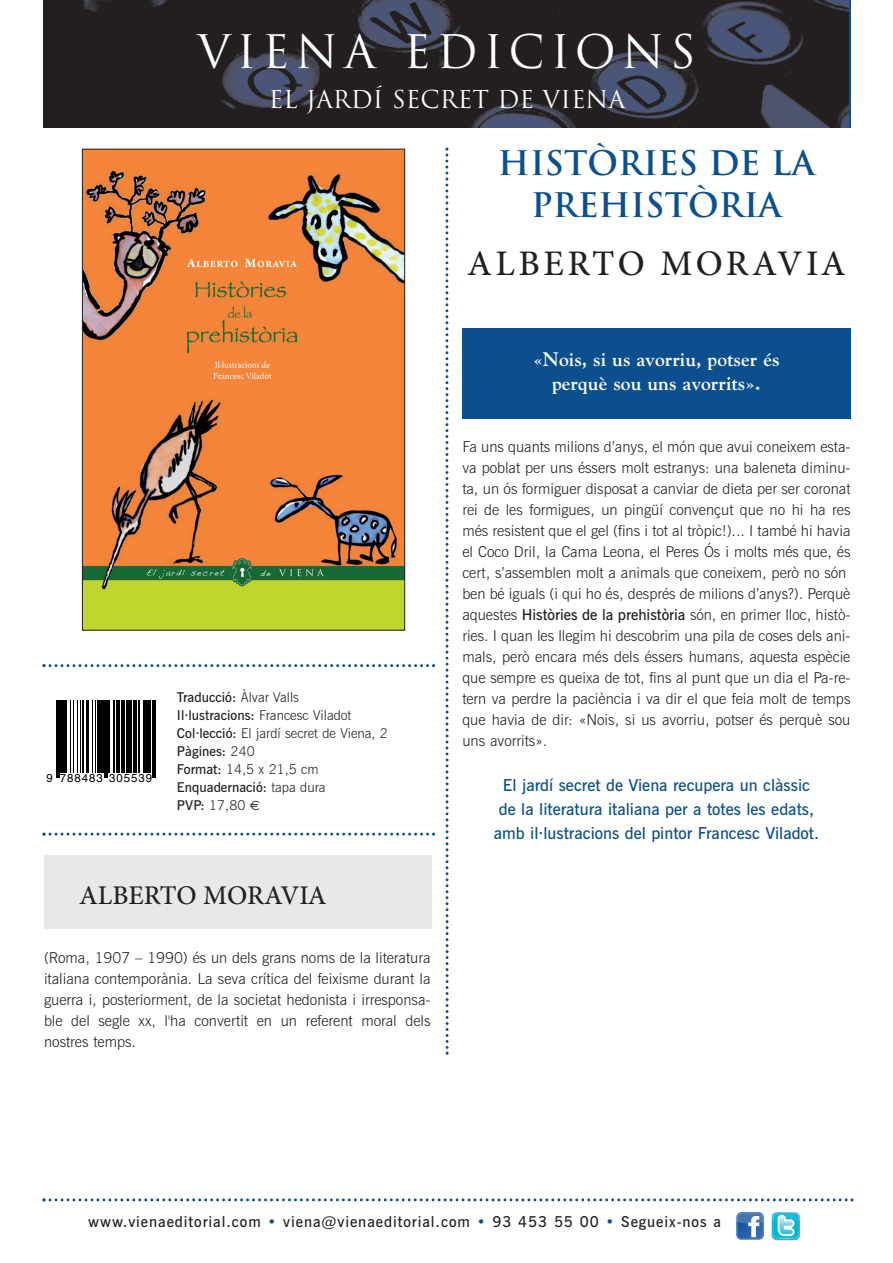
<style>
.page{position:relative;width:893px;height:1263px;background:#fff}
.page>*{position:absolute;margin:0;border:0;box-sizing:border-box;transform-origin:0 0}
.t1{font:45px "Trajan";letter-spacing:.13em;color:#fff}
.t2{font:500 36px "Minion Pro";letter-spacing:.09em;color:#231f20}
.t3{font:700 33px/42px "Trajan";color:#0b4f8e;text-align:center}
.t4{font:500 27px "Minion Pro";letter-spacing:-.005em;color:#231f20}
.t5{font:24px "Trajan";color:#fff}
.t6{font:700 19.5px/24px "Goudy";color:#fff;text-align:center}
.t7{font:600 16.5px/24px "News Gothic BT";color:#0b4f8e;text-align:center}
.t8{font:300 15px/21px "News Gothic BT";color:#231f20;text-align:justify}
.t9{font:600 15px "News Gothic BT";letter-spacing:.06em;color:#231f20}
.t10{font:300 13.5px/18px "News Gothic BT";color:#231f20}
.t11{font:11.55px "Helvetica";letter-spacing:.085em;color:#000}
.s1{font-weight:600}
.s2{font-family:"Euro Sans";font-weight:400}
.s3{font-family:"Koz Min Pr 6 N";font-weight:500}
.s4{color:#0b4f8e}
</style>
<div class="page">
<img style="left:84px;top:151px;width:319px;height:477px">
<div style="left:82px;top:149px;width:323px;height:481px;border:1px solid #231f20"></div>
<svg style="left:445px;top:148px;width:4px;height:907px"></svg>
<svg style="left:43px;top:833px;width:392px;height:3px"></svg>
<svg style="left:57px;top:700px;width:98px;height:78px"></svg>
<hr style="left:56px;top:700px;width:1px;height:78px;background:#000">
<hr style="left:58px;top:700px;width:1px;height:78px;background:#000">
<hr style="left:60px;top:700px;width:4px;height:72px;background:#000">
<hr style="left:65px;top:700px;width:2px;height:72px;background:#000">
<hr style="left:70px;top:700px;width:1px;height:72px;background:#000">
<hr style="left:73px;top:700px;width:1px;height:72px;background:#000">
<hr style="left:77px;top:700px;width:1px;height:72px;background:#000">
<hr style="left:80px;top:700px;width:1px;height:72px;background:#000">
<hr style="left:82px;top:700px;width:2px;height:72px;background:#000">
<hr style="left:87px;top:700px;width:2px;height:72px;background:#000">
<hr style="left:92px;top:700px;width:1px;height:72px;background:#000">
<hr style="left:95px;top:700px;width:1px;height:72px;background:#000">
<hr style="left:97px;top:700px;width:4px;height:72px;background:#000">
<hr style="left:102px;top:700px;width:1px;height:72px;background:#000">
<hr style="left:104px;top:700px;width:2px;height:78px;background:#000">
<hr style="left:107px;top:700px;width:1px;height:78px;background:#000">
<hr style="left:109px;top:700px;width:1px;height:72px;background:#000">
<hr style="left:114px;top:700px;width:1px;height:72px;background:#000">
<hr style="left:116px;top:700px;width:3px;height:72px;background:#000">
<hr style="left:121px;top:700px;width:1px;height:72px;background:#000">
<hr style="left:123px;top:700px;width:1px;height:72px;background:#000">
<hr style="left:126px;top:700px;width:4px;height:72px;background:#000">
<hr style="left:131px;top:700px;width:1px;height:72px;background:#000">
<hr style="left:134px;top:700px;width:3px;height:72px;background:#000">
<hr style="left:138px;top:700px;width:1px;height:72px;background:#000">
<hr style="left:143px;top:700px;width:1px;height:72px;background:#000">
<hr style="left:145px;top:700px;width:4px;height:72px;background:#000">
<hr style="left:150px;top:700px;width:1px;height:72px;background:#000">
<hr style="left:153px;top:700px;width:1px;height:78px;background:#000">
<hr style="left:155px;top:700px;width:1px;height:78px;background:#000">
<div style="left:462px;top:328px;width:388px;height:90px;background:#0b4f8e"></div>
<img style="left:44px;top:0;width:805px;height:128px">
<svg style="left:43px;top:1198px;width:810px;height:3px"></svg>
<img style="left:736px;top:1212px;width:28px;height:28px;border-radius:4px">
<img style="left:771px;top:1212px;width:29px;height:28px">
<div style="left:44px;top:855px;width:388px;height:74px;background:#e7e8e9"></div>
<svg style="left:43px;top:664px;width:392px;height:3px"></svg>
<h1 class="t1" style="left:197px;top:26px;width:500px">VIENA EDICIONS</h1>
<h3 class="t5" style="left:269px;top:85px;width:358px">EL JARDÍ SECRET DE VIENA</h3>
<h3 class="t3" style="left:498px;top:143px;width:318px">HISTÒRIES DE LA<br>PREHISTÒRIA</h3>
<h2 class="t2" style="left:467px;top:250px;width:380px">ALBERTO MORAVIA</h2>
<p class="t11" style="left:47px;top:773px;width:107px">9 788483 305539</p>
<p class="t10" style="left:177px;top:689px;width:212px"><span class="s1">Traducció:</span> Àlvar Valls<br><span class="s1">Il·lustracions:</span> Francesc Viladot<br><span class="s1">Col·lecció:</span> El jardí secret de Viena, 2<br><span class="s1">Pàgines:</span> 240<br><span class="s1">Format:</span> 14,5 x 21,5 cm<br><span class="s1">Enquadernació:</span> tapa dura<br><span class="s1">PVP:</span> 17,80 <span class="s2">€</span></p>
<h3 class="t4" style="left:79px;top:885px;width:249px">ALBERTO MORAVIA</h3>
<p class="t8" style="left:44px;top:948px;width:388px">(Roma, 1907 – 1990) és un dels grans noms de la literatura italiana contemporània. La seva crítica del feixisme durant la guerra i, posteriorment, de la societat hedonista i irresponsa&shy;ble del segle xx, l'ha convertit en un referent moral dels nostres temps.</p>
<h3 class="t6" style="left:533px;top:348px;width:248px">«Nois, si us avorriu, potser és perquè sou uns avorrits».</h3>
<p class="t8" style="left:462px;top:437px;width:390px;text-align:left">Fa uns quants milions d’anys, el món que avui coneixem esta&shy;va poblat per uns éssers molt estranys: una baleneta diminu&shy;ta, un ós formiguer disposat a canviar de dieta per ser coronat rei de les formigues, un pingu<span class="s3">̈</span>í convençut que no hi ha res més resistent que el gel (fins i tot al tròpic!)... I també hi havia el Coco Dril, la Cama Leona, el Peres Ós i molts més que, és cert, s’assemblen molt a animals que coneixem, però no són ben bé iguals (i qui ho és, després de milions d’anys?). Perquè aquestes <span class="s1">Històries de la prehistòria</span> són, en primer lloc, histò&shy;ries. I quan les llegim hi descobrim una pila de coses dels ani&shy;mals, però encara més dels éssers humans, aquesta espècie que sempre es queixa de tot, fins al punt que un dia el Pa-re&shy;tern va perdre la paciència i va dir el que feia molt de temps que havia de dir: «Nois, si us avorriu, potser és perquè sou uns avorrits».</p>
<p class="t7" style="left:494px;top:774px;width:327px">El jardí secret de Viena recupera un clàssic de la literatura italiana per a totes les edats, amb il·lustracions del pintor Francesc Viladot.</p>
<p class="t9" style="left:88px;top:1216px;width:634px">www.vienaeditorial.com <span class="s4">•</span> viena@vienaeditorial.com <span class="s4">•</span> 93 453 55 00 <span class="s4">•</span> Segueix-nos a</p>
</div>
